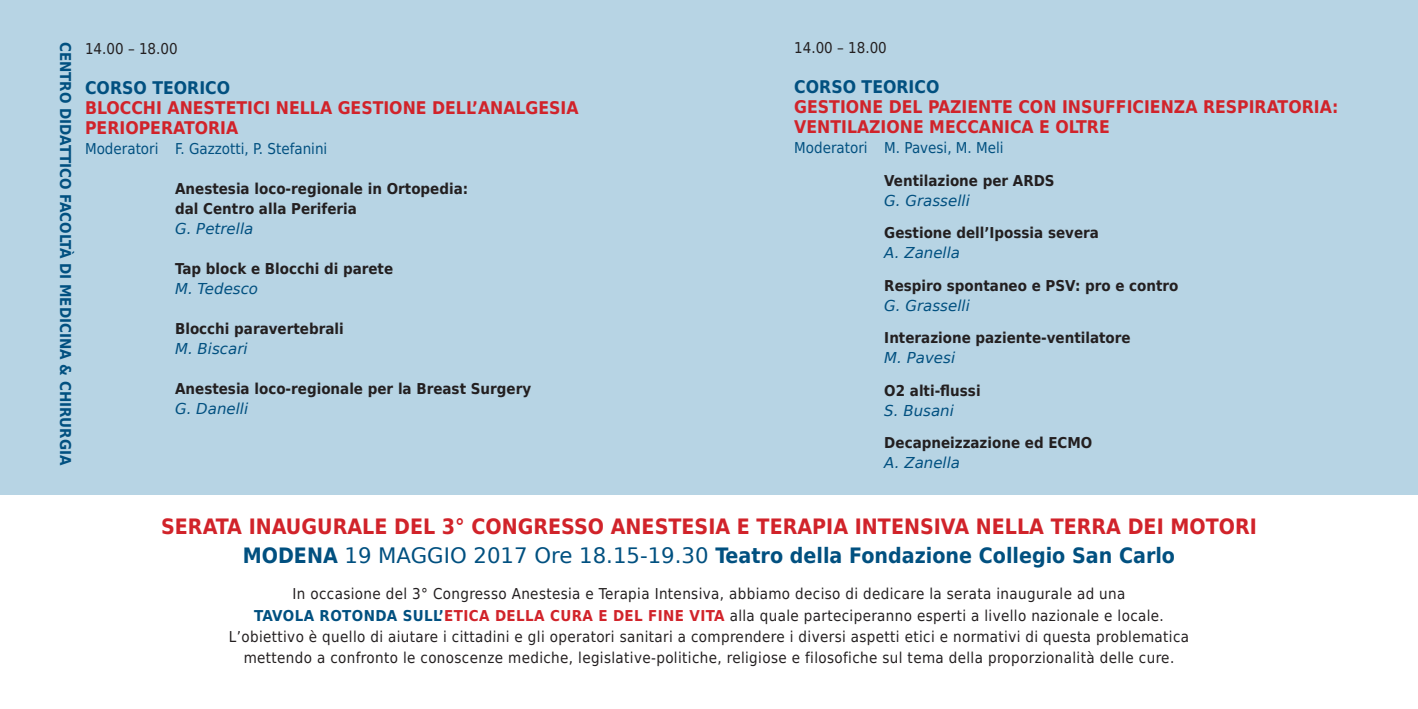
<style>
.page{position:relative;width:1418px;height:709px;background:#fff}
.page>*{position:absolute;margin:0;border:0;box-sizing:border-box;transform-origin:0 0}
.t1{font:700 21.25px "DejaVu Sans Condensed";color:#d1232a}
.t2{font:700 21.25px "DejaVu Sans Condensed";color:#015080}
.t3{font:21.25px "DejaVu Sans";color:#015080}
.t4{font:700 17.5px "DejaVu Sans Condensed";color:#d1232a}
.t5{font:700 17.5px "DejaVu Sans Condensed";color:#015080}
.t6{font:15px "DejaVu Sans Condensed";letter-spacing:.025em;color:#231f20}
.t7{font:700 15px/20px "DejaVu Sans Condensed";color:#231f20}
.t8{font:italic 15px "DejaVu Sans";color:#015080}
.t9{font:15px "DejaVu Sans Condensed";color:#015080}
.t10{font:700 15px "DejaVu Sans Condensed";color:#015080}
.t11{font:700 15px "DejaVu Sans Condensed";letter-spacing:.025em;color:#d1232a}
.t12{font:700 15px "DejaVu Sans Condensed";letter-spacing:.025em;color:#015080}
.s1{font-family:"DejaVu Sans Condensed";font-weight:700}
.s2{font-family:"DejaVu Sans";font-weight:400}
.s3{color:#015080}
.s4{font-weight:700;color:#d1232a}
</style>
<div class="page">
<div style="left:0;top:0;width:1417px;height:709px;background:#b7d4e4"></div>
<div style="left:0;top:495px;width:1417px;height:214px;background:#fff"></div>
<p class="t10" style="left:78px;top:42px;width:424px;rotate:90deg">Centro Didattico FACOLTà di MEDICINA &amp; CHIRURGIA</p>
<p class="t6" style="left:85px;top:36px;width:94px">14.00 – 18.00</p>
<p class="t5" style="left:85px;top:73px;width:145px">CORSO TEORICO</p>
<p class="t4" style="left:85px;top:93px;width:299px">BLOCCHI AN ESTETICI N ELLA GESTION</p>
<p class="t4" style="left:416px;top:93px;width:76px">E DELL’ANA</p>
<p class="t4" style="left:515px;top:93px;width:55px">LGESIA</p>
<p class="t4" style="left:85px;top:113px;width:88px">PERIOPERATORIA</p>
<p class="t9" style="left:85px;top:136px;width:244px">Moderatori F. Gazzotti, P. Stefanini</p>
<p class="t7" style="left:175px;top:178px;width:294px;text-indent:-9px">Anestesia loco-regionale in Ortopedia: dal Centro alla Periferia</p>
<p class="t8" style="left:175px;top:218px;width:80px">G. Petrella</p>
<p class="t7" style="left:175px;top:258px;width:220px">Tap block e Blocchi di parete</p>
<p class="t8" style="left:175px;top:278px;width:85px">M. Tedesco</p>
<p class="t7" style="left:175px;top:318px;width:170px">Blocchi paravertebrali</p>
<p class="t8" style="left:175px;top:338px;width:74px">M. Biscari</p>
<p class="t7" style="left:175px;top:378px;width:357px">Anestesia loco-regionale per la Breast Surgery</p>
<p class="t8" style="left:175px;top:398px;width:75px">G. Danelli</p>
<p class="t6" style="left:794px;top:36px;width:94px">14.00 – 18.00</p>
<p class="t5" style="left:794px;top:72px;width:145px">CORSO TEORICO</p>
<p class="t4" style="left:794px;top:92px;width:47px">GESTION</p>
<p class="t4" style="left:872px;top:92px;width:388px">E DEL PAZIENTE CON INSUFFICIENZA RESPIRATORIA</p>
<p class="t4" style="left:1332px;top:92px;width:8px">:</p>
<p class="t4" style="left:794px;top:112px;width:98px">VENTI LAZION</p>
<p class="t4" style="left:913px;top:112px;width:198px">E MECCANICA e OLTRE</p>
<p class="t9" style="left:794px;top:136px;width:211px">Moderatori M. Pavesi, M. Meli</p>
<p class="t7" style="left:884px;top:170px;width:172px">Ventilazione per ARDS</p>
<p class="t8" style="left:884px;top:190px;width:87px">G. Grasselli</p>
<p class="t7" style="left:884px;top:222px;width:216px">Gestione dell’I possia severa</p>
<p class="t8" style="left:884px;top:242px;width:77px">A. Zanella</p>
<p class="t7" style="left:884px;top:275px;width:296px">Respiro spontaneo e PSV: pro e contro</p>
<p class="t8" style="left:884px;top:295px;width:87px">G. Grasselli</p>
<p class="t7" style="left:875px;top:327px;width:257px">I nterazione paziente-ventilatore</p>
<p class="t8" style="left:884px;top:347px;width:72px">M. Pavesi</p>
<p class="t7" style="left:884px;top:380px;width:98px">O2 alti-flussi</p>
<p class="t8" style="left:884px;top:400px;width:71px">S. Busani</p>
<p class="t7" style="left:884px;top:432px;width:208px">Decapneizzazione ed ECMO</p>
<p class="t8" style="left:884px;top:452px;width:77px">A. Zanella</p>
<h1 class="t1" style="left:161px;top:509px;width:141px">Serata I naugu</h1>
<h1 class="t1" style="left:333px;top:509px;width:76px">rale del</h1>
<h1 class="t1" style="left:442px;top:509px;width:120px">3° Congress</h1>
<h1 class="t1" style="left:588px;top:509px;width:670px">o Anestes ia e Te rapia I ntensiva nella Te rra de i motori</h1>
<h1 class="t3" style="left:243px;top:538px;width:169px"><span class="s1">Modena</span> 19 Maggio</h1>
<h1 class="t2" style="left:473px;top:538px;width:703px"><span class="s2">2017 Ore 18.15-19.30</span> Teatro della Fondazione Collegio San Carlo</h1>
<p class="t6" style="left:292px;top:582px;width:834px">In occasione del 3° Congresso Anestesia e Terapia Intensiva, abbiamo deciso di dedicare la serata inaugurale ad una</p>
<p class="t12" style="left:254px;top:603px;width:160px">tavola rotonda sull</p>
<p class="t11" style="left:439px;top:603px;width:67px"><span class="s3">’</span>etica dell</p>
<p class="t11" style="left:534px;top:603px;width:90px">a cura edel</p>
<p class="t6" style="left:648px;top:603px;width:517px"><span class="s4">fine vita</span> alla quale parteciperanno esperti a livello nazionale e locale.</p>
<p class="t6" style="left:229px;top:624px;width:961px">L’obiettivo è quello di aiutare i cittadini e gli operatori sanitari a comprendere i diversi aspetti etici e normativi di questa problematica</p>
<p class="t6" style="left:244px;top:645px;width:932px">mettendo a confronto le conoscenze mediche, legislative-politiche, religiose e filosofiche sul tema della proporzionalità delle cure.</p>
</div>
